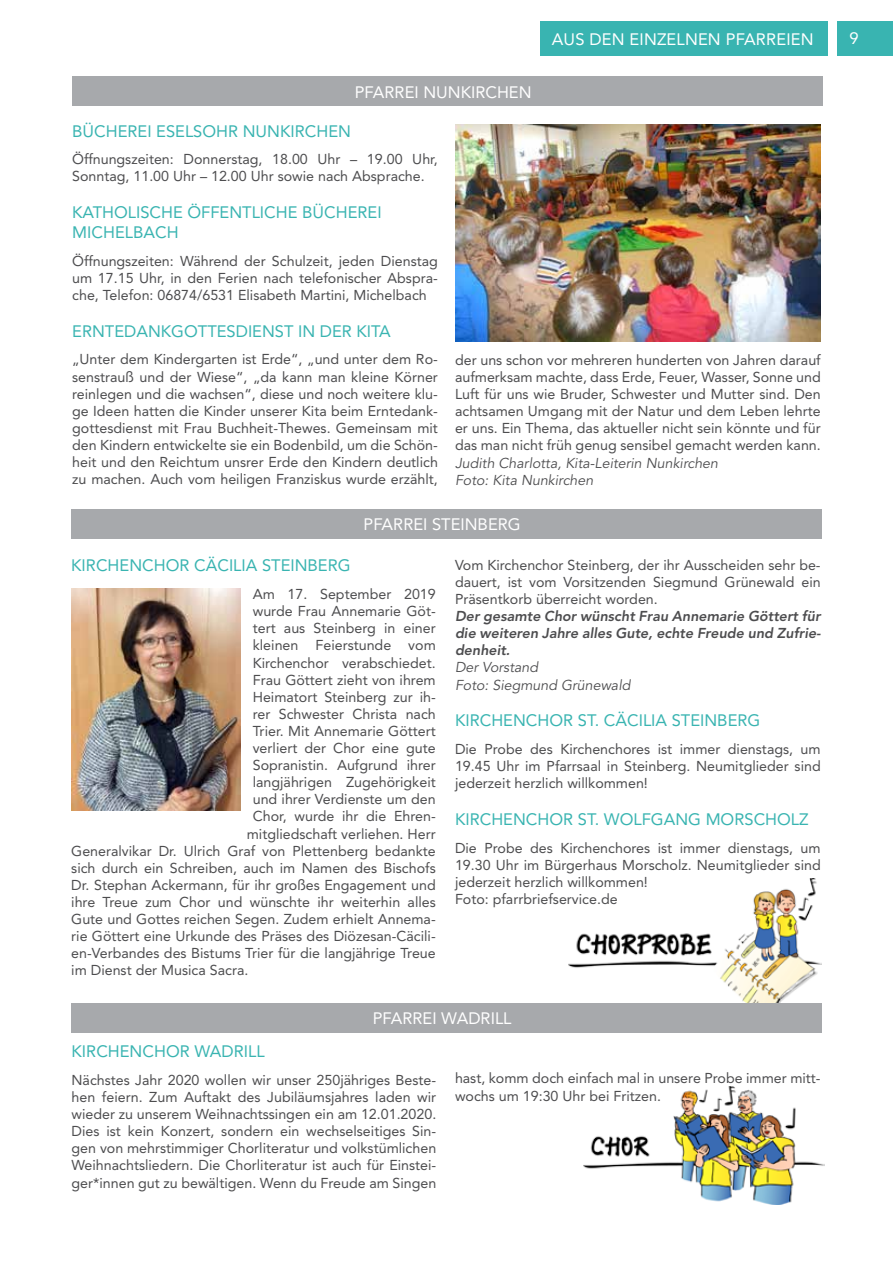
<style>
.page{position:relative;width:893px;height:1263px;background:#fff}
.page>*{position:absolute;margin:0;border:0;box-sizing:border-box;transform-origin:0 0}
.t1{font:16.5px/19.8px "Avenir LT Std";color:#39b4b1}
.t2{font:16.5px "Avenir LT Std";color:#fff}
.t3{font:14.25px/17.1px "Avenir LT Std";color:#4d4d4f;text-align:justify}
.t4{font:italic 800 14.25px/17.1px "Avenir LT Std";color:#4d4d4f;text-align:justify}
.t5{font:italic 14.25px/17.1px "Avenir LT Std";color:#4d4d4f}
</style>
<div class="page">
<div style="left:837px;top:22px;width:56px;height:34px;background:#39b4b1"></div>
<img style="left:584px;top:1086px;width:240px;height:118px">
<img style="left:569px;top:879px;width:253px;height:124px">
<div style="left:540px;top:22px;width:288px;height:34px;background:#39b4b1"></div>
<div style="left:72px;top:77px;width:751px;height:29px;background:#a7a9ac"></div>
<div style="left:71px;top:509px;width:751px;height:29px;background:#a7a9ac"></div>
<div style="left:71px;top:1003px;width:751px;height:29px;background:#a7a9ac"></div>
<img style="left:455px;top:124px;width:366px;height:218px">
<img style="left:71px;top:588px;width:170px;height:223px">
<p class="t2" style="left:355px;top:82px;width:92px">PFARREI Nunkir</p>
<p class="t2" style="left:485px;top:82px;width:35px">chen</p>
<p class="t2" style="left:552px;top:30px;width:12px">aus</p>
<p class="t2" style="left:589px;top:30px;width:12px">den</p>
<p class="t2" style="left:630px;top:30px;width:11px">einzelnen</p>
<p class="t2" style="left:726px;top:30px;width:21px">Pfarreien</p>
<p class="t2" style="left:849px;top:29px;width:11px">9</p>
<p class="t1" style="left:72px;top:121px;width:280px">BÜCH EREI ESELSOH R NUNKIRCH EN</p>
<p class="t3" style="left:72px;top:151px;width:367px">Öffnungszeiten: Donnerstag, 18.00 Uhr – 19.00 Uhr,<br>Sonntag, 11.00 Uhr – 12.00 Uhr sowie nach Absprache.</p>
<p class="t1" style="left:72px;top:203px;width:33px">KATHO</p>
<p class="t1" style="left:72px;top:203px;width:311px;text-indent:56px">LISCH E ÖFFENTLICH E BÜCH EREI<br>MICH ELBACH</p>
<p class="t3" style="left:72px;top:252px;width:367px">Öffnungszeiten: Während der Schulzeit, jeden Dienstag um 17.15 Uhr, in den Ferien nach telefonischer Abspra&shy;che, Telefon: 06874/6531 Elisabeth Martini, Michelbach</p>
<p class="t1" style="left:72px;top:321px;width:124px">ERNTEDANKGOTT</p>
<p class="t1" style="left:217px;top:321px;width:175px">ESDIENST IN DER KITA</p>
<p class="t3" style="left:72px;top:351px;width:367px">„Unter dem Kindergarten ist Erde“, „und unter dem Ro&shy;senstrauß und der Wiese“, „da kann man kleine Körner reinlegen und die wachsen“, diese und noch weitere klu&shy;ge Ideen hatten die Kinder unserer Kita beim Erntedank&shy;gottesdienst mit Frau Buchheit-Thewes. Gemeinsam mit den Kindern entwickelte sie ein Bodenbild, um die Schön&shy;heit und den Reichtum unsrer Erde den Kindern deutlich zu machen. Auch vom heiligen Franziskus wurde erzählt,</p>
<p class="t3" style="left:455px;top:352px;width:367px">der uns schon vor mehreren hunderten von Jahren darauf aufmerksam machte, dass Erde, Feuer, Wasser, Sonne und Luft für uns wie Bruder, Schwester und Mutter sind. Den achtsamen Umgang mit der Natur und dem Leben lehrte er uns. Ein Thema, das aktueller nicht sein könnte und für das man nicht früh genug sensibel gemacht werden kann.</p>
<p class="t5" style="left:455px;top:454px;width:265px">Judith Charlotta, Kita-Leiterin Nunkirchen<br>Foto: Kita Nunkirchen</p>
<p class="t2" style="left:364px;top:514px;width:98px">PFARREI Steinberg</p>
<p class="t1" style="left:71px;top:556px;width:84px">KIRCH ENCHO</p>
<p class="t1" style="left:179px;top:556px;width:173px">R CÄCILIA STEINBERG</p>
<p class="t3" style="left:253px;top:586px;width:184px">Am 17. September 2019</p>
<p class="t3" style="left:253px;top:603px;width:184px">wurde Frau Annemarie Göt-</p>
<p class="t3" style="left:253px;top:620px;width:184px">tert aus Steinberg in einer</p>
<p class="t3" style="left:253px;top:637px;width:185px">kleinen Feierstunde vom</p>
<p class="t3" style="left:253px;top:654px;width:184px">Kirchenchor verabschiedet.</p>
<p class="t3" style="left:253px;top:671px;width:184px">Frau Göttert zieht von ihrem</p>
<p class="t3" style="left:253px;top:688px;width:184px">Heimatort Steinberg zur ih-</p>
<p class="t3" style="left:253px;top:705px;width:184px">rer Schwester Christa nach</p>
<p class="t3" style="left:253px;top:722px;width:184px">Trier. Mit Annemarie Göttert</p>
<p class="t3" style="left:253px;top:740px;width:184px">verliert der Chor eine gute</p>
<p class="t3" style="left:253px;top:757px;width:185px">Sopranistin. Aufgrund ihrer</p>
<p class="t3" style="left:253px;top:774px;width:184px">langjährigen Zugehörigkeit</p>
<p class="t3" style="left:253px;top:791px;width:185px">und ihrer Verdienste um den</p>
<p class="t3" style="left:253px;top:808px;width:184px">Chor, wurde ihr die Ehren-</p>
<p class="t3" style="left:247px;top:825px;width:191px">mitgliedschaft verliehen. Herr</p>
<p class="t3" style="left:71px;top:842px;width:366px">Generalvikar Dr. Ulrich Graf von Plettenberg bedankte</p>
<p class="t3" style="left:71px;top:859px;width:366px">sich durch ein Schreiben, auch im Namen des Bischofs</p>
<p class="t3" style="left:71px;top:876px;width:366px">Dr. Stephan Ackermann, für ihr großes Engagement und</p>
<p class="t3" style="left:71px;top:893px;width:366px">ihre Treue zum Chor und wünschte ihr weiterhin alles</p>
<p class="t3" style="left:71px;top:911px;width:366px">Gute und Gottes reichen Segen. Zudem erhielt Annema-</p>
<p class="t3" style="left:71px;top:928px;width:366px">rie Göttert eine Urkunde des Präses des Diözesan-Cäcili-</p>
<p class="t3" style="left:71px;top:945px;width:366px">en-Verbandes des Bistums Trier für die langjährige Treue</p>
<p class="t3" style="left:71px;top:962px;width:179px">im Dienst der Musica Sacra.</p>
<p class="t3" style="left:455px;top:556px;width:367px">Vom Kirchenchor Steinberg, der ihr Ausscheiden sehr be&shy;dauert, ist vom Vorsitzenden Siegmund Grünewald ein Präsentkorb überreicht worden.</p>
<p class="t4" style="left:455px;top:608px;width:367px">Der gesamte Chor wünscht Frau Annemarie Göttert für die weiteren Jahre alles Gute, echte Freude und Zufrie&shy;denheit.</p>
<p class="t5" style="left:455px;top:659px;width:177px">Der Vorstand<br>Foto: Siegmund Grünewald</p>
<p class="t1" style="left:455px;top:711px;width:84px">KIRCH ENCHO</p>
<p class="t1" style="left:563px;top:711px;width:199px">R ST. CÄCILIA STEINBERG</p>
<p class="t3" style="left:455px;top:741px;width:367px">Die Probe des Kirchenchores ist immer dienstags, um 19.45 Uhr im Pfarrsaal in Steinberg. Neumitglieder sind jederzeit herzlich willkommen!</p>
<p class="t1" style="left:455px;top:810px;width:84px">KIRCH ENCHO</p>
<p class="t1" style="left:563px;top:810px;width:204px">R ST. WOLFGANG MORSCHO</p>
<p class="t1" style="left:791px;top:810px;width:19px">LZ</p>
<p class="t3" style="left:455px;top:839px;width:367px;text-align:left">Die Probe des Kirchenchores ist immer dienstags, um 19.30 Uhr im Bürgerhaus Morscholz. Neumitglieder sind jederzeit herzlich willkommen!<br>Foto: pfarrbriefservice.de</p>
<p class="t2" style="left:373px;top:1008px;width:95px">PFARREI Wadrill</p>
<p class="t1" style="left:72px;top:1042px;width:84px">KIRCH ENCHO</p>
<p class="t1" style="left:180px;top:1042px;width:86px">R WADRILL</p>
<p class="t3" style="left:72px;top:1071px;width:366px">Nächstes Jahr 2020 wollen wir unser 250jähriges Beste&shy;hen feiern. Zum Auftakt des Jubiläumsjahres laden wir wieder zu unserem Weihnachtssingen ein am 12.01.2020.<br>Dies ist kein Konzert, sondern ein wechselseitiges Sin&shy;gen von mehrstimmiger Chorliteratur und volkstümlichen Weihnachtsliedern. Die Chorliteratur ist auch für Einstei&shy;ger*innen gut zu bewältigen. Wenn du Freude am Singen</p>
<p class="t3" style="left:455px;top:1070px;width:367px">hast, komm doch einfach mal in unsere Probe immer mitt&shy;wochs um 19:30 Uhr bei Fritzen.</p>
</div>
